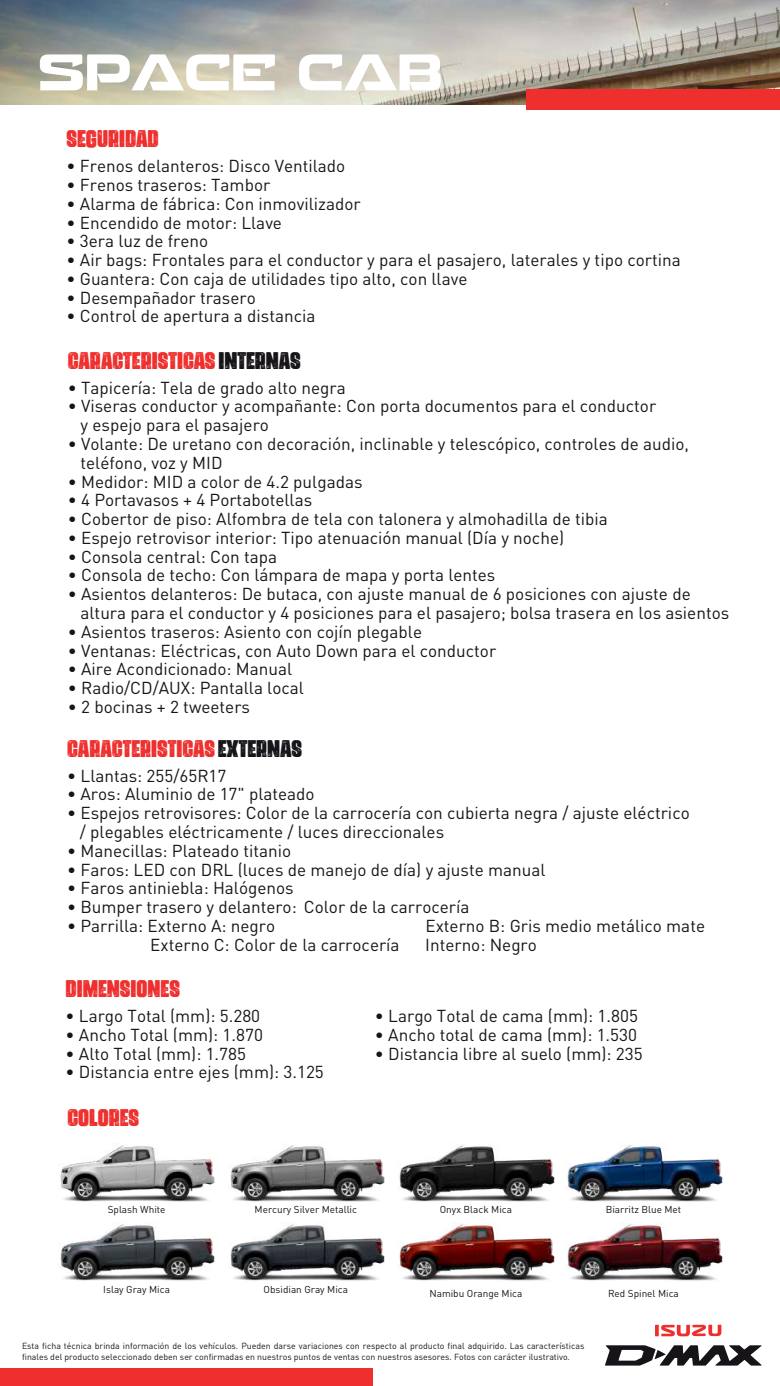
<style>
.page{position:relative;width:780px;height:1386px;background:#fff}
.page>*{position:absolute;margin:0;border:0;box-sizing:border-box;transform-origin:0 0}
.t1{font:21.7px "Urzeit Personal Use";color:#ee2f2d}
.t2{font:17.15px/18.7px "DIN";color:#161419}
.t3{font:9.97px "DIN";color:#161419}
.t4{font:8.75px/10.5px "DIN";color:#161419}
.s1{color:#161419}
</style>
<div class="page">
<img style="left:0;top:0;width:780px;height:105px">
<svg style="left:655px;top:1325px;width:66px;height:11px"></svg>
<svg style="left:605px;top:1345px;width:156px;height:21px"></svg>
<div style="left:526px;top:89px;width:254px;height:21px;background:#ee2f2d"></div>
<img style="left:567px;top:1145px;width:155px;height:57px">
<img style="left:60px;top:1222px;width:155px;height:59px">
<img style="left:230px;top:1143px;width:155px;height:59px">
<img style="left:399px;top:1224px;width:155px;height:57px">
<img style="left:230px;top:1222px;width:155px;height:59px">
<img style="left:399px;top:1145px;width:155px;height:57px">
<img style="left:567px;top:1224px;width:155px;height:57px">
<img style="left:60px;top:1143px;width:155px;height:59px">
<svg style="left:40px;top:54px;width:235px;height:36px"></svg>
<svg style="left:299px;top:54px;width:142px;height:36px"></svg>
<div style="left:0;top:1368px;width:372px;height:18px;background:#ee2f2d"></div>
<p class="t1" style="left:66px;top:125px;width:94px">SEGURIDAD</p>
<p class="t2" style="left:66px;top:156px;width:280px">• Frenos delanteros: Disco Ventilado</p>
<p class="t2" style="left:66px;top:175px;width:205px">• Frenos traseros: Tambor</p>
<p class="t2" style="left:66px;top:194px;width:295px">• Alarma de fábrica: Con inmovilizador</p>
<p class="t2" style="left:66px;top:213px;width:217px">• Encendido de motor: Llave</p>
<p class="t2" style="left:66px;top:231px;width:143px">• 3era luz de freno</p>
<p class="t2" style="left:66px;top:250px;width:615px">• Air bags: Frontales para el conductor y para el pasajero, laterales y tipo cortina</p>
<p class="t2" style="left:66px;top:269px;width:402px">• Guantera: Con caja de utilidades tipo alto, con llave</p>
<p class="t2" style="left:66px;top:288px;width:191px">• Desempañador trasero</p>
<p class="t2" style="left:66px;top:307px;width:250px">• Control de apertura a distancia</p>
<p class="t1" style="left:68px;top:347px;width:234px">CARACTERISTICAS <span class="s1">INTERNAS</span></p>
<p class="t2" style="left:68px;top:378px;width:279px">• Tapicería: Tela de grado alto negra</p>
<p class="t2" style="left:81px;top:397px;width:577px;text-indent:-13px">• Viseras conductor y acompañante: Con porta documentos para el conductor y espejo para el pasajero</p>
<p class="t2" style="left:81px;top:434px;width:610px;text-indent:-13px">• Volante: De uretano con decoración, inclinable y telescópico, controles de audio, teléfono, voz y MID</p>
<p class="t2" style="left:68px;top:472px;width:296px">• Medidor: MID a color de 4.2 pulgadas</p>
<p class="t2" style="left:68px;top:490px;width:246px">• 4 Portavasos + 4 Portabotellas</p>
<p class="t2" style="left:68px;top:509px;width:541px">• Cobertor de piso: Alfombra de tela con talonera y almohadilla de tibia</p>
<p class="t2" style="left:68px;top:528px;width:498px">• Espejo retrovisor interior: Tipo atenuación manual (Día y noche)</p>
<p class="t2" style="left:68px;top:547px;width:211px">• Consola central: Con tapa</p>
<p class="t2" style="left:68px;top:566px;width:429px">• Consola de techo: Con lámpara de mapa y porta lentes</p>
<p class="t2" style="left:81px;top:584px;width:650px;text-indent:-13px">• Asientos delanteros: De butaca, con ajuste manual de 6 posiciones con ajuste de altura para el conductor y 4 posiciones para el pasajero; bolsa trasera en los asientos</p>
<p class="t2" style="left:68px;top:622px;width:356px">• Asientos traseros: Asiento con cojín plegable</p>
<p class="t2" style="left:68px;top:641px;width:430px">• Ventanas: Eléctricas, con Auto Down para el conductor</p>
<p class="t2" style="left:68px;top:660px;width:226px">• Aire Acondicionado: Manual</p>
<p class="t2" style="left:68px;top:678px;width:238px">• Radio/CD/AUX: Pantalla local</p>
<p class="t2" style="left:68px;top:697px;width:184px">• 2 bocinas + 2 tweeters</p>
<p class="t1" style="left:67px;top:735px;width:236px">CARACTERISTICAS <span class="s1">EXTERNAS</span></p>
<p class="t2" style="left:67px;top:766px;width:161px">• Llantas: 255/65R17</p>
<p class="t2" style="left:67px;top:785px;width:249px">• Aros: Aluminio de 17" plateado</p>
<p class="t2" style="left:80px;top:803px;width:611px;text-indent:-13px">• Espejos retrovisores: Color de la carrocería con cubierta negra / ajuste eléctrico / plegables eléctricamente / luces direccionales</p>
<p class="t2" style="left:67px;top:841px;width:225px">• Manecillas: Plateado titanio</p>
<p class="t2" style="left:67px;top:860px;width:480px">• Faros: LED con DRL (luces de manejo de día) y ajuste manual</p>
<p class="t2" style="left:67px;top:879px;width:228px">• Faros antiniebla: Halógenos</p>
<p class="t2" style="left:67px;top:897px;width:404px">• Bumper trasero y delantero: Color de la carrocería</p>
<p class="t2" style="left:67px;top:916px;width:209px">• Parrilla: Externo A: negro</p>
<p class="t2" style="left:425px;top:916px;width:281px">Externo B: Gris medio metálico mate</p>
<p class="t2" style="left:150px;top:935px;width:251px">Externo C: Color de la carrocería</p>
<p class="t2" style="left:425px;top:935px;width:113px">Interno: Negro</p>
<p class="t1" style="left:66px;top:975px;width:116px">DIMENSIONES</p>
<p class="t2" style="left:66px;top:1006px;width:196px">• Largo Total (mm): 5.280</p>
<p class="t2" style="left:66px;top:1025px;width:199px">• Ancho Total (mm): 1.870</p>
<p class="t2" style="left:66px;top:1044px;width:182px">• Alto Total (mm): 1.785</p>
<p class="t2" style="left:66px;top:1062px;width:260px">• Distancia entre ejes (mm): 3.125</p>
<p class="t1" style="left:67px;top:1103px;width:73px">COLORES</p>
<p class="t2" style="left:375px;top:1006px;width:264px">• Largo Total de cama (mm): 1.805</p>
<p class="t2" style="left:375px;top:1025px;width:264px">• Ancho total de cama (mm): 1.530</p>
<p class="t2" style="left:375px;top:1044px;width:269px">• Distancia libre al suelo (mm): 235</p>
<p class="t3" style="left:108px;top:1203px;width:59px">Splash White</p>
<p class="t3" style="left:255px;top:1203px;width:104px">Mercury Silver Metallic</p>
<p class="t3" style="left:103px;top:1283px;width:68px">Islay Gray Mica</p>
<p class="t3" style="left:264px;top:1283px;width:86px">Obsidian Gray Mica</p>
<p class="t3" style="left:440px;top:1203px;width:74px">Onyx Black Mica</p>
<p class="t3" style="left:605px;top:1203px;width:77px">Biarritz Blue Met</p>
<p class="t3" style="left:429px;top:1287px;width:94px">Namibu Orange Mica</p>
<p class="t3" style="left:608px;top:1287px;width:72px">Red Spinel Mica</p>
<p class="t4" style="left:22px;top:1341px;width:564px">Esta ficha técnica brinda información de los vehículos. Pueden darse variaciones con respecto al producto final adquirido. Las características finales del producto seleccionado deben ser confirmadas en nuestros puntos de ventas con nuestros asesores. Fotos con carácter ilustrativo.</p>
</div>
